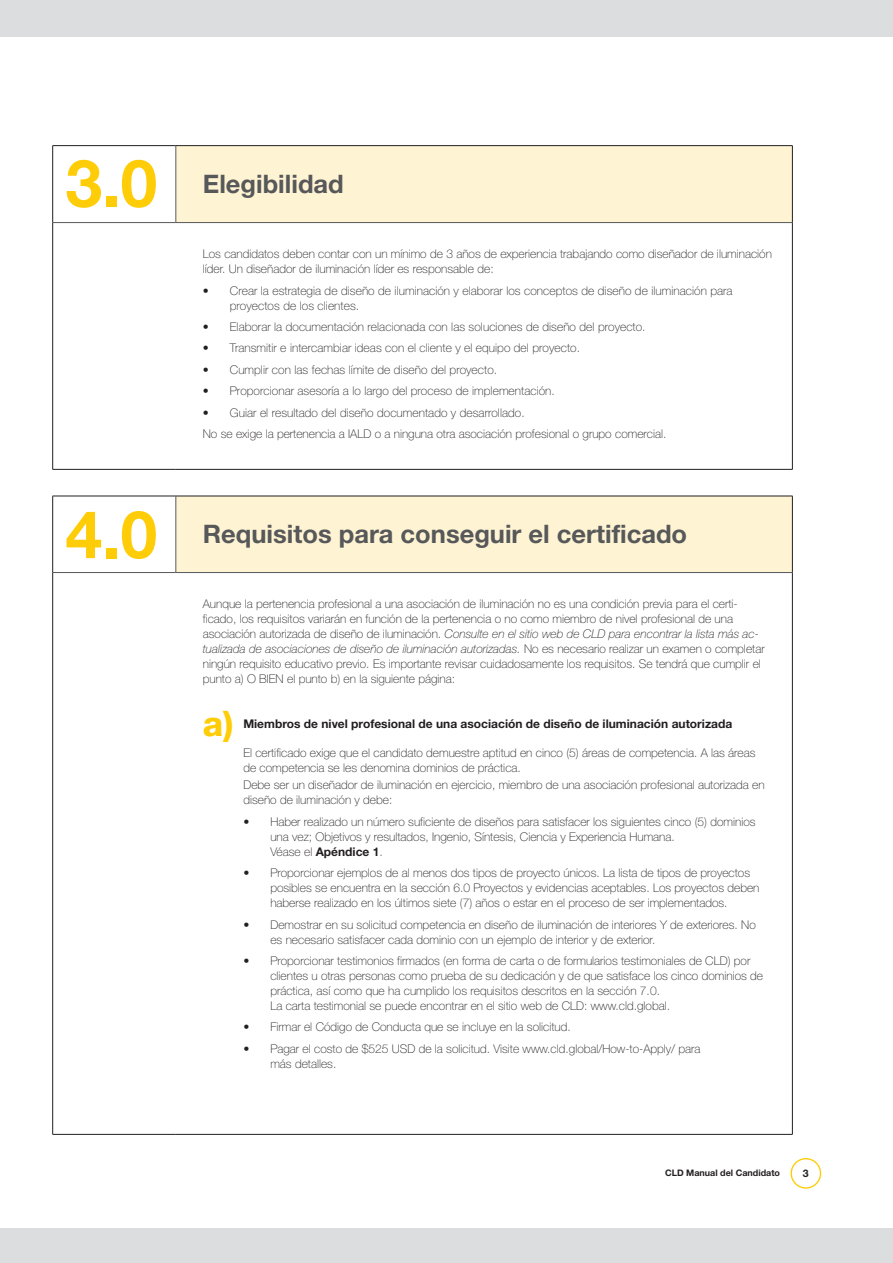
<style>
.page{position:relative;width:893px;height:1263px;background:#fff}
.page>*{position:absolute;margin:0;border:0;box-sizing:border-box;transform-origin:0 0}
.t1{font:700 66px "Helvetica Neue LT Std";color:#fecd08}
.t2{font:800 34.5px "Helvetica Neue LT Std";color:#fecd08}
.t3{font:700 25.5px "Helvetica Neue LT Std";color:#57585a}
.t4{font:100 12px/15px "Helvetica Neue LT Std";color:#231f20}
.t5{font:700 12px "Helvetica Neue LT Std";color:#231f20}
.t6{font:700 10.5px "Helvetica Neue LT Std";color:#231f20}
.t7{font:700 9px "Helvetica Neue LT Std";color:#231f20}
.s1{font-style:italic}
.s2{font-weight:700}
</style>
<div class="page">
<div style="left:4px;top:0;width:889px;height:1263px;background:#dcdddf"></div>
<div style="left:0;top:0;width:28px;height:1263px;background:#dcdddf"></div>
<div style="left:0;top:37px;width:893px;height:1191px;background:#fff"></div>
<div style="left:790px;top:1158px;width:31px;height:31px;border:1px solid #fecd08;border-radius:50%"></div>
<svg style="left:53px;top:146px;width:739px;height:323px"></svg>
<div style="left:176px;top:146px;width:616px;height:77px;background:#fef3d2"></div>
<hr style="left:52px;top:145px;width:124px;height:1px;background:#231f20">
<hr style="left:52px;top:146px;width:1px;height:77px;background:#231f20">
<hr style="left:176px;top:145px;width:617px;height:1px;background:#231f20">
<hr style="left:792px;top:146px;width:1px;height:77px;background:#231f20">
<hr style="left:52px;top:223px;width:1px;height:246px;background:#231f20">
<hr style="left:792px;top:223px;width:1px;height:246px;background:#231f20">
<hr style="left:52px;top:469px;width:124px;height:1px;background:#231f20">
<hr style="left:176px;top:469px;width:617px;height:1px;background:#231f20">
<hr style="left:176px;top:146px;width:1px;height:76px;background:#57585a">
<hr style="left:53px;top:222px;width:123px;height:1px;background:#57585a">
<hr style="left:176px;top:222px;width:616px;height:1px;background:#57585a">
<div style="left:176px;top:496px;width:616px;height:76px;background:#fef3d2"></div>
<hr style="left:52px;top:496px;width:124px;height:1px;background:#231f20">
<hr style="left:52px;top:496px;width:1px;height:76px;background:#231f20">
<hr style="left:176px;top:496px;width:617px;height:1px;background:#231f20">
<hr style="left:792px;top:496px;width:1px;height:76px;background:#231f20">
<hr style="left:52px;top:572px;width:1px;height:562px;background:#231f20">
<hr style="left:792px;top:572px;width:1px;height:562px;background:#231f20">
<hr style="left:52px;top:1134px;width:124px;height:1px;background:#231f20">
<hr style="left:176px;top:1134px;width:617px;height:1px;background:#231f20">
<hr style="left:176px;top:496px;width:1px;height:76px;background:#57585a">
<hr style="left:53px;top:572px;width:123px;height:1px;background:#57585a">
<hr style="left:176px;top:572px;width:616px;height:1px;background:#57585a">
<h1 class="t1" style="left:65px;top:143px;width:93px">3.0</h1>
<h1 class="t1" style="left:65px;top:494px;width:93px">4.0</h1>
<h3 class="t3" style="left:203px;top:168px;width:143px">Elegibilidad</h3>
<p class="t4" style="left:203px;top:246px;width:571px">Los candidatos deben contar con un mínimo de 3 años de experiencia trabajando como diseñador de iluminación líder. Un diseñador de iluminación líder es responsable de:</p>
<p class="t4" style="left:230px;top:283px;width:504px;text-indent:-27px">• Crear la estrategia de diseño de iluminación y elaborar los conceptos de diseño de iluminación para proyectos de los clientes.</p>
<p class="t4" style="left:203px;top:319px;width:444px">• Elaborar la documentación relacionada con las soluciones de diseño del proyecto.</p>
<p class="t4" style="left:203px;top:341px;width:379px">• Transmitir e intercambiar ideas con el cliente y el equipo del proyecto.</p>
<p class="t4" style="left:203px;top:362px;width:296px">• Cumplir con las fechas límite de diseño del proyecto.</p>
<p class="t4" style="left:203px;top:384px;width:354px">• Proporcionar asesoría a lo largo del proceso de implementación.</p>
<p class="t4" style="left:203px;top:402px;width:465px;line-height:21.5px">• Guiar el resultado del diseño documentado y desarrollado.<br>No se exige la pertenencia a IALD o a ninguna otra asociación profesional o grupo comercial.</p>
<h3 class="t3" style="left:203px;top:518px;width:486px">Requisitos para conseguir el certificado</h3>
<p class="t4" style="left:203px;top:596px;width:563px">Aunque la pertenencia profesional a una asociación de iluminación no es una condición previa para el certi&shy;ficado, los requisitos variarán en función de la pertenencia o no como miembro de nivel profesional de una asociación autorizada de diseño de iluminación. <span class="s1">Consulte en el sitio web de CLD para encontrar la lista más ac&shy;tualizada de asociaciones de diseño de iluminación autorizadas.</span> No es necesario realizar un examen o completar ningún requisito educativo previo. Es importante revisar cuidadosamente los requisitos. Se tendrá que cumplir el punto a) O BIEN el punto b) en la siguiente página:</p>
<h2 class="t2" style="left:203px;top:703px;width:32px">a)</h2>
<p class="t5" style="left:243px;top:716px;width:490px">Miembros de nivel profesional de una asociación de diseño de iluminación autorizada</p>
<p class="t4" style="left:243px;top:745px;width:514px">El certificado exige que el candidato demuestre aptitud en cinco (5) áreas de competencia. A las áreas de competencia se les denomina dominios de práctica.</p>
<p class="t4" style="left:243px;top:777px;width:523px">Debe ser un diseñador de iluminación en ejercicio, miembro de una asociación profesional autorizada en diseño de iluminación y debe:</p>
<p class="t4" style="left:270px;top:814px;width:487px;text-indent:-27px">• Haber realizado un número suficiente de diseños para satisfacer los siguientes cinco (5) dominios una vez; Objetivos y resultados, Ingenio, Síntesis, Ciencia y Experiencia Humana.<br>Véase el <span class="s2">Apéndice 1</span>.</p>
<p class="t4" style="left:270px;top:865px;width:491px;text-indent:-27px">• Proporcionar ejemplos de al menos dos tipos de proyecto únicos. La lista de tipos de proyectos posibles se encuentra en la sección 6.0 Proyectos y evidencias aceptables. Los proyectos deben haberse realizado en los últimos siete (7) años o estar en el proceso de ser implementados.</p>
<p class="t4" style="left:270px;top:917px;width:487px;text-indent:-27px">• Demostrar en su solicitud competencia en diseño de iluminación de interiores Y de exteriores. No es necesario satisfacer cada dominio con un ejemplo de interior y de exterior.</p>
<p class="t4" style="left:270px;top:953px;width:494px;text-indent:-27px">• Proporcionar testimonios firmados (en forma de carta o de formularios testimoniales de CLD) por clientes u otras personas como prueba de su dedicación y de que satisface los cinco dominios de práctica, así como que ha cumplido los requisitos descritos en la sección 7.0.<br>La carta testimonial se puede encontrar en el sitio web de CLD: www.cld.global.</p>
<p class="t4" style="left:243px;top:1020px;width:329px">• Firmar el Código de Conducta que se incluye en la solicitud.</p>
<p class="t4" style="left:270px;top:1041px;width:432px;text-indent:-27px">• Pagar el costo de $525 USD de la solicitud. Visite www.cld.global/How-to-Apply/ para más detalles.</p>
<p class="t7" style="left:665px;top:1167px;width:116px">CLD Manual del Candidato</p>
<p class="t6" style="left:803px;top:1166px;width:7px">3</p>
</div>
